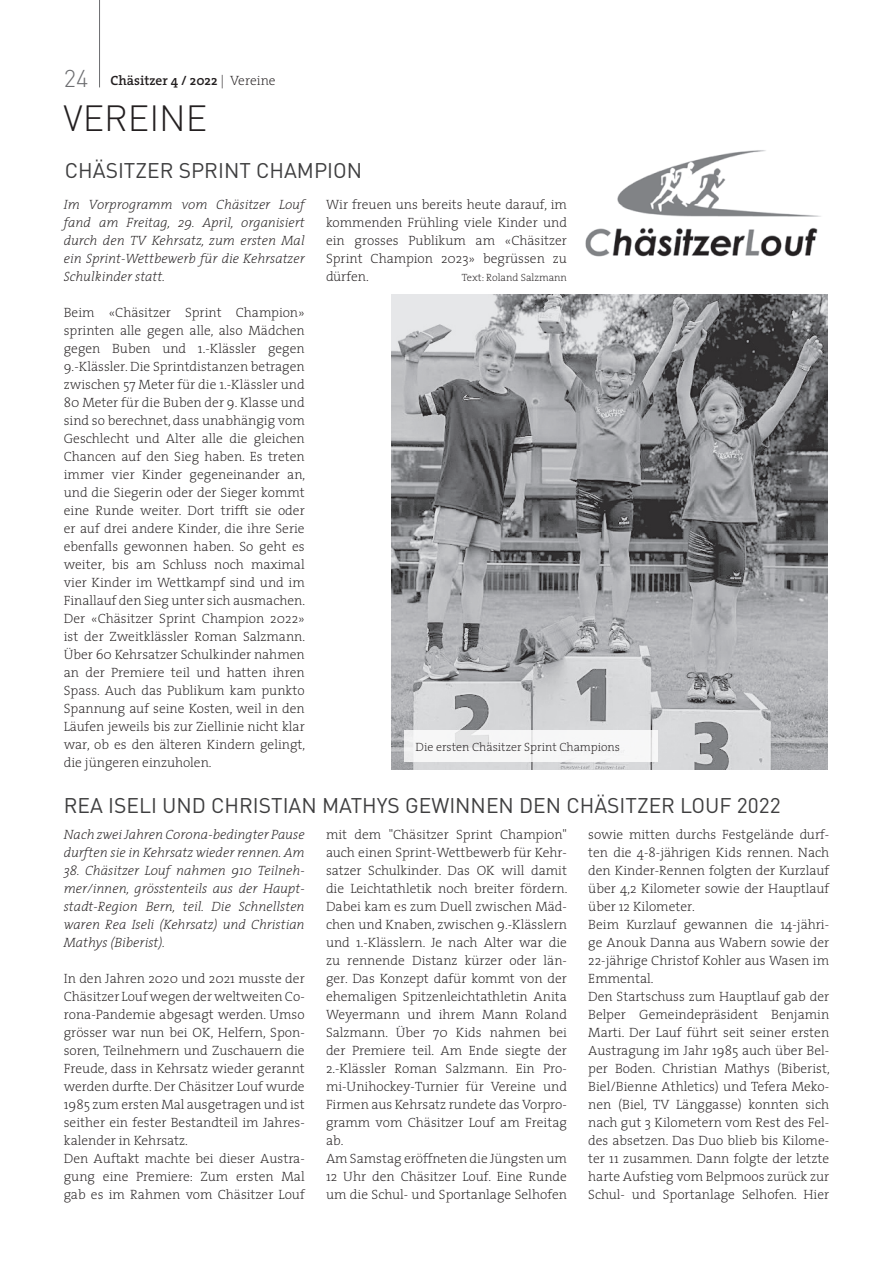
<style>
.page{position:relative;width:893px;height:1263px;background:#fff}
.page>*{position:absolute;margin:0;border:0;box-sizing:border-box;transform-origin:0 0}
.t1{font:300 36px "DIN";color:#231f20}
.t2{font:21px "DIN";color:#3e3e3f}
.t3{font:200 13.5px/18px "The Serif";color:#231f20}
.t4{font:italic 200 13.5px/18px "The Serif";color:#231f20;text-align:justify}
.t5{font:600 13.5px "The Serif";color:#231f20}
.t6{font:200 12px "The Serif";color:#231f20}
.t7{font:200 10.5px "The Serif";color:#231f20}
.s1{font-family:"DIN";font-weight:300;font-size:24px;color:#6c6d70}
.s2{font-weight:200}
</style>
<div class="page">
<hr style="left:99px;top:0;width:1px;height:87px;background:#6c6d70">
<img style="left:585px;top:150px;width:236px;height:107px">
<img style="left:392px;top:294px;width:436px;height:476px">
<svg style="left:404px;top:730px;width:253px;height:32px"></svg>
<p class="t5" style="left:64px;top:69px;width:213px"><span class="s1">24</span> Chäsitzer 4 / 2022 <span class="s2">| Vereine</span></p>
<h1 class="t1" style="left:63px;top:96px;width:145px">VEREINE</h1>
<h2 class="t2" style="left:65px;top:158px;width:299px">CHÄSITZER SPRINT CHAMPION</h2>
<p class="t3" style="left:326px;top:195px;width:242px;text-align:justify">Wir freuen uns bereits heute darauf, im kommenden Frühling viele Kinder und ein grosses Publikum am «Chäsitzer Sprint Champion 2023» begrüssen zu dürfen.</p>
<p class="t4" style="left:64px;top:195px;width:242px">Im Vorprogramm vom Chäsitzer Louf fand am Freitag, 29. April, organisiert durch den TV Kehrsatz, zum ersten Mal ein Sprint-Wettbewerb für die Kehrsatzer Schulkinder statt.</p>
<p class="t3" style="left:64px;top:303px;width:243px;text-align:justify">Beim «Chäsitzer Sprint Champion» sprinten alle gegen alle, also Mädchen gegen Buben und 1.-Klässler gegen 9.-Klässler. Die Sprintdistanzen betragen zwischen 57 Meter für die 1.-Klässler und 80 Meter für die Buben der 9. Klasse und sind so berechnet, dass unabhängig vom Geschlecht und Alter alle die gleichen Chancen auf den Sieg haben. Es treten immer vier Kinder gegeneinander an, und die Siegerin oder der Sieger kommt eine Runde weiter. Dort trifft sie oder er auf drei andere Kinder, die ihre Serie ebenfalls gewonnen haben. So geht es weiter, bis am Schluss noch maximal vier Kinder im Wettkampf sind und im Finallauf den Sieg unter sich ausmachen.<br>Der «Chäsitzer Sprint Champion 2022» ist der Zweitklässler Roman Salzmann.<br>Über 60 Kehrsatzer Schulkinder nahmen an der Premiere teil und hatten ihren Spass. Auch das Publikum kam punkto Spannung auf seine Kosten, weil in den Läufen jeweils bis zur Ziellinie nicht klar war, ob es den älteren Kindern gelingt, die jüngeren einzuholen.</p>
<p class="t7" style="left:462px;top:269px;width:107px">Text: Roland Salzmann</p>
<p class="t6" style="left:416px;top:737px;width:206px">Die ersten Chäsitzer Sprint Champions</p>
<h2 class="t2" style="left:64px;top:793px;width:718px">REA ISELI UND CHRISTIAN MATHYS GEWINNEN DEN CHÄSITZER LOUF 2022</h2>
<p class="t3" style="left:326px;top:825px;width:243px">mit dem "Chäsitzer Sprint Champion" auch einen Sprint-Wettbewerb für Kehr&shy;satzer Schulkinder. Das OK will damit die Leichtathletik noch breiter fördern.<br>Dabei kam es zum Duell zwischen Mäd&shy;chen und Knaben, zwischen 9.-Klässlern und 1.-Klässlern. Je nach Alter war die zu rennende Distanz kürzer oder län&shy;ger. Das Konzept dafür kommt von der ehemaligen Spitzenleichtathletin Anita Weyermann und ihrem Mann Roland Salzmann. Über 70 Kids nahmen bei der Premiere teil. Am Ende siegte der 2.-Klässler Roman Salzmann. Ein Pro&shy;mi-Unihockey-Turnier für Vereine und Firmen aus Kehrsatz rundete das Vorpro&shy;gramm vom Chäsitzer Louf am Freitag ab.<br>Am Samstag eröffneten die Jüngsten um 12 Uhr den Chäsitzer Louf. Eine Runde um die Schul- und Sportanlage Selhofen</p>
<p class="t3" style="left:588px;top:825px;width:243px">sowie mitten durchs Festgelände durf&shy;ten die 4-8-jährigen Kids rennen. Nach den Kinder-Rennen folgten der Kurzlauf über 4,2 Kilometer sowie der Hauptlauf über 12 Kilometer.<br>Beim Kurzlauf gewannen die 14-jähri&shy;ge Anouk Danna aus Wabern sowie der 22-jährige Christof Kohler aus Wasen im Emmental.<br>Den Startschuss zum Hauptlauf gab der Belper Gemeindepräsident Benjamin Marti. Der Lauf führt seit seiner ersten Austragung im Jahr 1985 auch über Bel&shy;per Boden. Christian Mathys (Biberist, Biel/Bienne Athletics) und Tefera Meko&shy;nen (Biel, TV Länggasse) konnten sich nach gut 3 Kilometern vom Rest des Fel&shy;des absetzen. Das Duo blieb bis Kilome&shy;ter 11 zusammen. Dann folgte der letzte harte Aufstieg vom Belpmoos zurück zur Schul- und Sportanlage Selhofen. Hier</p>
<p class="t4" style="left:64px;top:825px;width:242px">Nach zwei Jahren Corona-bedingter Pause durften sie in Kehrsatz wieder rennen. Am</p>
<p class="t4" style="left:64px;top:861px;width:242px">38. Chäsitzer Louf nahmen 910 Teilneh&shy;mer/innen, grösstenteils aus der Haupt&shy;stadt-Region Bern, teil. Die Schnellsten waren Rea Iseli (Kehrsatz) und Christian Mathys (Biberist).</p>
<p class="t3" style="left:64px;top:969px;width:242px">In den Jahren 2020 und 2021 musste der Chäsitzer Louf wegen der weltweiten Co&shy;rona-Pandemie abgesagt werden. Umso grösser war nun bei OK, Helfern, Spon&shy;soren, Teilnehmern und Zuschauern die Freude, dass in Kehrsatz wieder gerannt werden durfte. Der Chäsitzer Louf wurde 1985 zum ersten Mal ausgetragen und ist seither ein fester Bestandteil im Jahres&shy;kalender in Kehrsatz.<br>Den Auftakt machte bei dieser Austra&shy;gung eine Premiere: Zum ersten Mal gab es im Rahmen vom Chäsitzer Louf</p>
</div>
